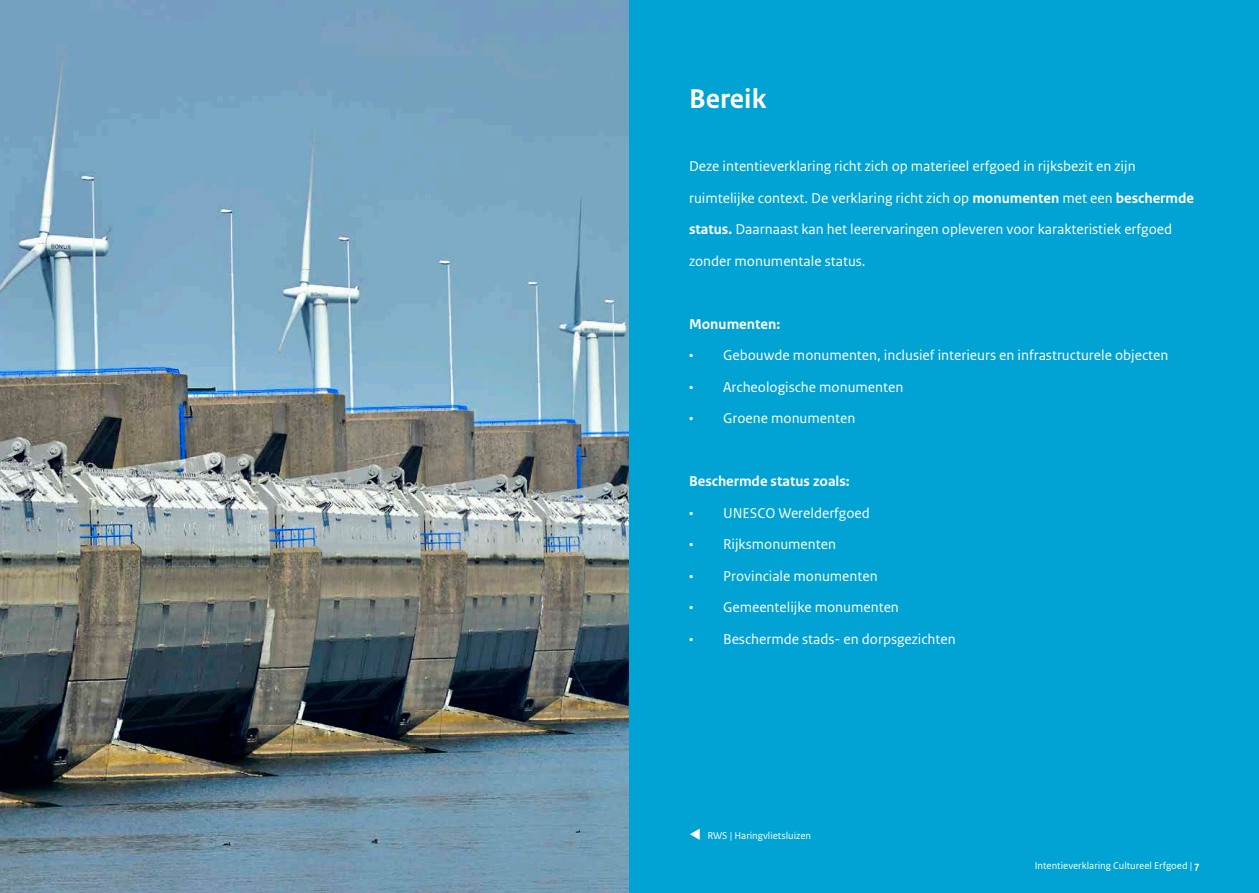
<style>
.page{position:relative;width:1259px;height:893px;background:#fff}
.page>*{position:absolute;margin:0;border:0;box-sizing:border-box;transform-origin:0 0}
.t1{font:700 28.5px "Rijksoverheid Sans Text";color:#fff}
.t2{font:15px/31.5px "Rijksoverheid Sans Text";color:#fff}
.t3{font:700 15px "Rijksoverheid Sans Text";color:#fff}
.t4{font:10.5px "Rijksoverheid Sans Text";color:#fff}
.s1{font-weight:700}
</style>
<div class="page">
<img style="left:0;top:0;width:629px;height:893px">
<div style="left:629px;top:0;width:630px;height:893px;background:#00a3d3"></div>
<h1 class="t1" style="left:689px;top:83px;width:79px">Bereik</h1>
<p class="t2" style="left:689px;top:151px;width:506px">Deze intentieverklaring richt zich op materieel erfgoed in rijksbezit en zijn ruimtelijke context. De verklaring richt zich op <span class="s1">monumenten</span> met een <span class="s1">beschermde status.</span> Daarnaast kan het leerervaringen opleveren voor karakteristiek erfgoed zonder monumentale status.</p>
<p class="t3" style="left:689px;top:315px;width:93px">Monumenten:</p>
<p class="t2" style="left:689px;top:340px;width:481px">• Gebouwde monumenten, inclusief interieurs en infrastructurele objecten</p>
<p class="t2" style="left:689px;top:371px;width:216px">• Archeologische monumenten</p>
<p class="t2" style="left:689px;top:403px;width:168px">• Groene monumenten</p>
<p class="t3" style="left:689px;top:473px;width:162px">Beschermde status zoals:</p>
<p class="t2" style="left:689px;top:497px;width:182px">• UNESCO Werelderfgoed</p>
<p class="t2" style="left:689px;top:529px;width:148px">• Rijksmonumenten</p>
<p class="t2" style="left:689px;top:560px;width:190px">• Provinciale monumenten</p>
<p class="t2" style="left:689px;top:592px;width:211px">• Gemeentelijke monumenten</p>
<p class="t2" style="left:689px;top:623px;width:268px">• Beschermde stads- en dorpsgezichten</p>
<p class="t4" style="left:689px;top:829px;width:124px">▼ RWS | Haringvlietsluizen</p>
<p class="t4" style="left:1034px;top:860px;width:166px">Intentieverklaring Cultureel Erfgoed | <span class="s1">7</span></p>
</div>
